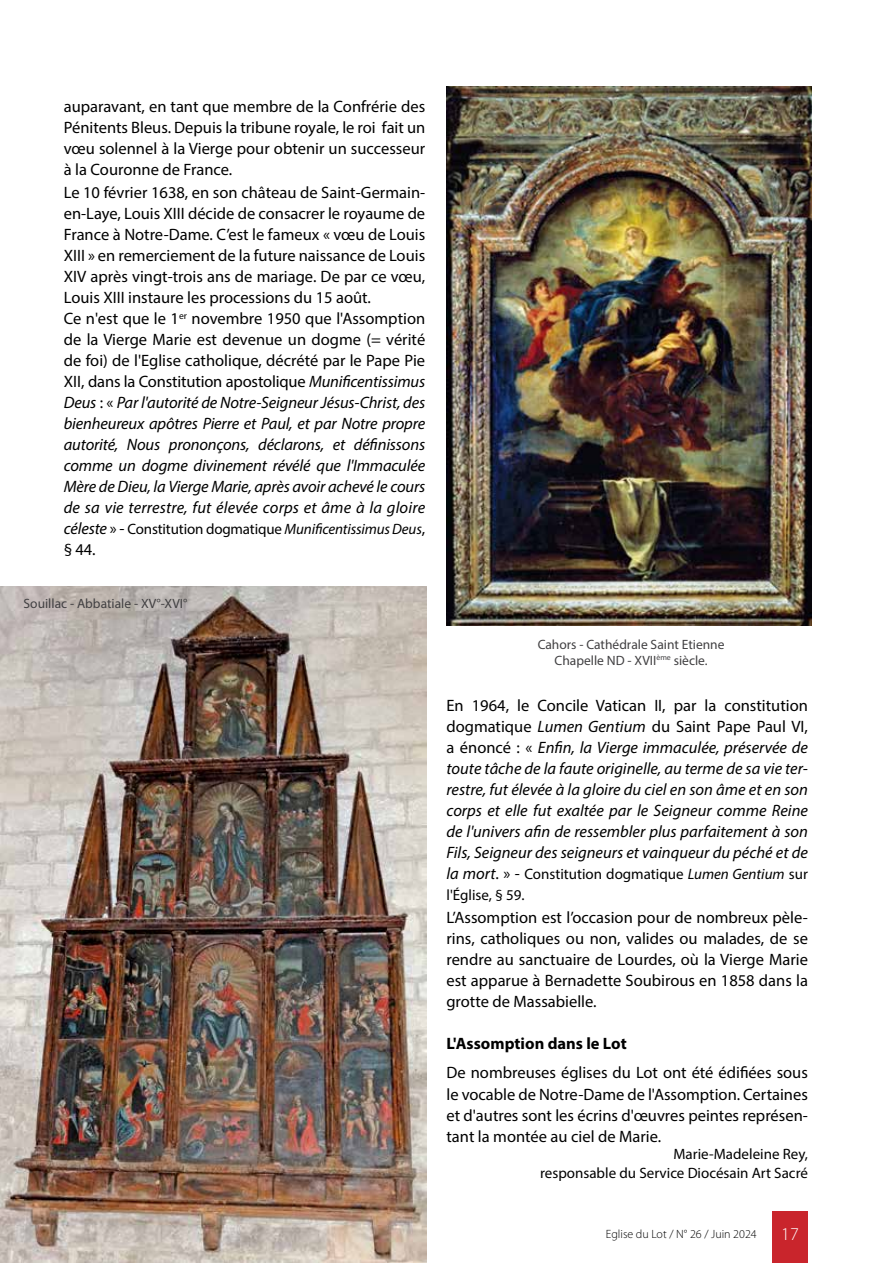
<style>
.page{position:relative;width:893px;height:1263px;background:#fff}
.page>*{position:absolute;margin:0;border:0;box-sizing:border-box;transform-origin:0 0}
.t1{font:300 18px "Myriad Pro";color:#fff}
.t2{font:16.5px/21px "Myriad Pro";color:#000;text-align:justify}
.t3{font:italic 16.5px/21px "Myriad Pro";color:#000;text-align:justify}
.t4{font:700 16.5px "Myriad Pro";color:#000}
.t5{font:15px/21px "Myriad Pro";color:#000}
.t6{font:13.5px/16.2px "Myriad Pro";color:#414042;text-align:center}
.t7{font:300 12px "Myriad Pro";color:#000}
.s1{font-style:italic}
.s2{font-style:italic;font-size:16.5px}
.s3{font-size:16.5px}
.s4{font-style:normal}
</style>
<div class="page">
<div style="left:772px;top:1212px;width:36px;height:51px;background:#c9252c"></div>
<img style="left:0;top:587px;width:427px;height:676px">
<img style="left:446px;top:86px;width:365px;height:539px">
<p class="t2" style="left:64px;top:96px;width:363px">auparavant, en tant que membre de la Confrérie des Pénitents Bleus. Depuis la tribune royale, le roi fait un vœu solennel à la Vierge pour obtenir un successeur à la Couronne de France.</p>
<p class="t2" style="left:64px;top:182px;width:363px;text-align:left">Le 10 février 1638, en son château de Saint-Germain&shy;en-Laye, Louis XIII décide de consacrer le royaume de France à Notre-Dame. C’est le fameux « vœu de Louis XIII » en remerciement de la future naissance de Louis XIV après vingt-trois ans de mariage. De par ce vœu, Louis XIII instaure les processions du 15 août.<br>Ce n'est que le 1<sup>er</sup> novembre 1950 que l'Assomption de la Vierge Marie est devenue un dogme (= vérité de foi) de l'Eglise catholique, décrété par le Pape Pie XII, dans la Constitution apostolique <span class="s1">Munificentissimus Deus</span> : « <span class="s1">Par l'autorité de Notre-Seigneur Jésus-Christ, des bienheureux apôtres Pierre et Paul, et par Notre propre autorité, Nous prononçons, déclarons, et définissons comme un dogme divinement révélé que l'Immaculée Mère de Dieu, la Vierge Marie, après avoir achevé le cours de sa vie terrestre, fut élevée corps et âme à la gloire</span></p>
<p class="t5" style="left:64px;top:519px;width:363px"><span class="s2">céleste</span> <span class="s3">» -</span> Constitution dogmatique <span class="s1">Munificentissimus Deus</span><span class="s3">,</span></p>
<p class="t2" style="left:64px;top:539px;width:33px">§ 44.</p>
<p class="t6" style="left:24px;top:595px;width:165px">Souillac - Abbatiale - XV°-XVI°</p>
<p class="t6" style="left:538px;top:636px;width:188px">Cahors - Cathédrale Saint Etienne<br>Chapelle ND - XVII<sup>ème</sup> siècle.</p>
<p class="t3" style="left:446px;top:694px;width:363px"><span class="s4">En 1964, le Concile Vatican II, par la constitution dogmatique</span> Lumen Gentium <span class="s4">du Saint Pape Paul VI, a énoncé : «</span> Enfin, la Vierge immaculée, préservée de toute tâche de la faute originelle, au terme de sa vie ter&shy;restre, fut élevée à la gloire du ciel en son âme et en son corps et elle fut exaltée par le Seigneur comme Reine de l'univers afin de ressembler plus parfaitement à son Fils, Seigneur des seigneurs et vainqueur du péché et de</p>
<p class="t5" style="left:446px;top:863px;width:363px"><span class="s2">la mort</span><span class="s3">. » -</span> Constitution dogmatique <span class="s1">Lumen Gentium</span> sur l'Église, § 59.</p>
<p class="t2" style="left:446px;top:907px;width:363px">L’Assomption est l’occasion pour de nombreux pèle&shy;rins, catholiques ou non, valides ou malades, de se rendre au sanctuaire de Lourdes, où la Vierge Marie est apparue à Bernadette Soubirous en 1858 dans la grotte de Massabielle.</p>
<p class="t4" style="left:446px;top:1033px;width:182px">L'Assomption dans le Lot</p>
<p class="t2" style="left:446px;top:1062px;width:363px">De nombreuses églises du Lot ont été édifiées sous le vocable de Notre-Dame de l'Assomption. Certaines et d'autres sont les écrins d'œuvres peintes représen&shy;tant la montée au ciel de Marie.</p>
<p class="t5" style="left:540px;top:1145px;width:269px;line-height:18px;text-align:right">Marie-Madeleine Rey,<br>responsable du Service Diocésain Art Sacré</p>
<p class="t7" style="left:606px;top:1226px;width:152px">Eglise du Lot / N° 26 / Juin 2024</p>
<p class="t1" style="left:781px;top:1223px;width:19px">17</p>
</div>
